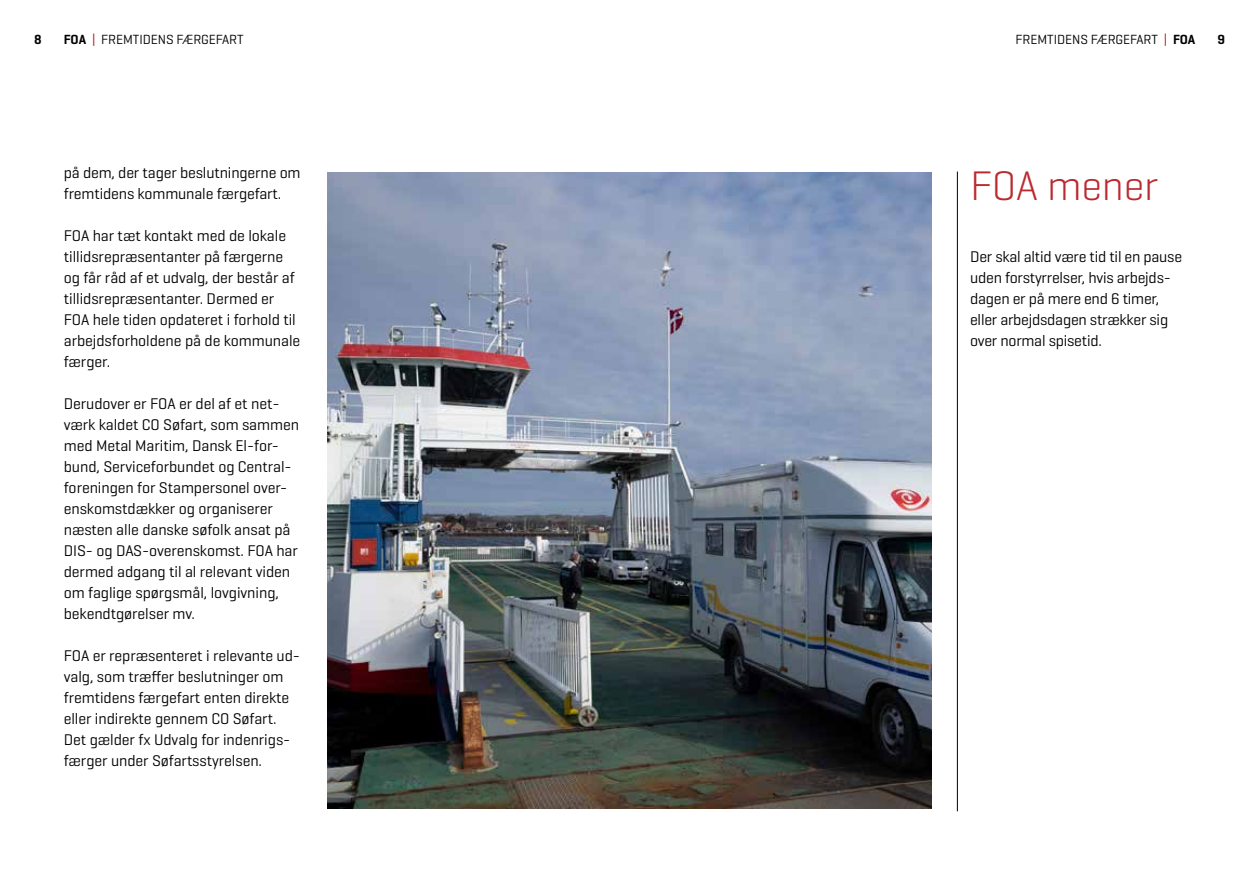
<style>
.page{position:relative;width:1259px;height:893px;background:#fff}
.page>*{position:absolute;margin:0;border:0;box-sizing:border-box;transform-origin:0 0}
.t1{font:300 42px "Geogrotesque";letter-spacing:-.005em;color:#ba2a30}
.t2{font:15.75px/21px "Geogrotesque";letter-spacing:-.005em;color:#000}
.t3{font:13.5px "Geogrotesque";letter-spacing:-.005em;color:#000}
.t4{font:600 13.5px "Geogrotesque";color:#000}
.s1{font-weight:600}
.s2{color:#ae1122}
</style>
<div class="page">
<hr style="left:957px;top:172px;width:1px;height:639px;background:#000">
<img style="left:327px;top:172px;width:604px;height:636px">
<p class="t4" style="left:34px;top:31px;width:9px">8</p>
<p class="t3" style="left:64px;top:31px;width:181px"><span class="s1">FOA</span> <span class="s2">|</span> FREMTIDENS FÆRGEFART</p>
<p class="t3" style="left:1015px;top:31px;width:181px">FREMTIDENS FÆRGEFART <span class="s2">|</span> <span class="s1">FOA</span></p>
<p class="t4" style="left:1217px;top:31px;width:9px">9</p>
<p class="t2" style="left:64px;top:162px;width:238px">på dem, der tager beslutningerne om fremtidens kommunale færgefart.</p>
<p class="t2" style="left:64px;top:225px;width:238px">FOA har tæt kontakt med de lokale tillidsrepræsentanter på færgerne og får råd af et udvalg, der består af tillidsrepræsentanter. Dermed er<br>FOA hele tiden opdateret i forhold til arbejdsforholdene på de kommunale færger.</p>
<p class="t2" style="left:64px;top:393px;width:237px">Derudover er FOA er del af et net&shy;værk kaldet CO Søfart, som sammen med Metal Maritim, Dansk El-for&shy;bund, Serviceforbundet og Central&shy;foreningen for Stampersonel over&shy;enskomstdækker og organiserer næsten alle danske søfolk ansat på<br>DIS- og DAS-overenskomst. FOA har dermed adgang til al relevant viden om faglige spørgsmål, lovgivning, bekendtgørelser mv.</p>
<p class="t2" style="left:64px;top:645px;width:238px">FOA er repræsenteret i relevante ud&shy;valg, som træffer beslutninger om fremtidens færgefart enten direkte eller indirekte gennem CO Søfart.<br>Det gælder fx Udvalg for indenrigs&shy;færger under Søfartsstyrelsen.</p>
<h1 class="t1" style="left:970px;top:159px;width:190px">FOA mener</h1>
<p class="t2" style="left:970px;top:246px;width:213px">Der skal altid være tid til en pause uden forstyrrelser, hvis arbejds&shy;dagen er på mere end 6 timer, eller arbejdsdagen strækker sig over normal spisetid.</p>
</div>
